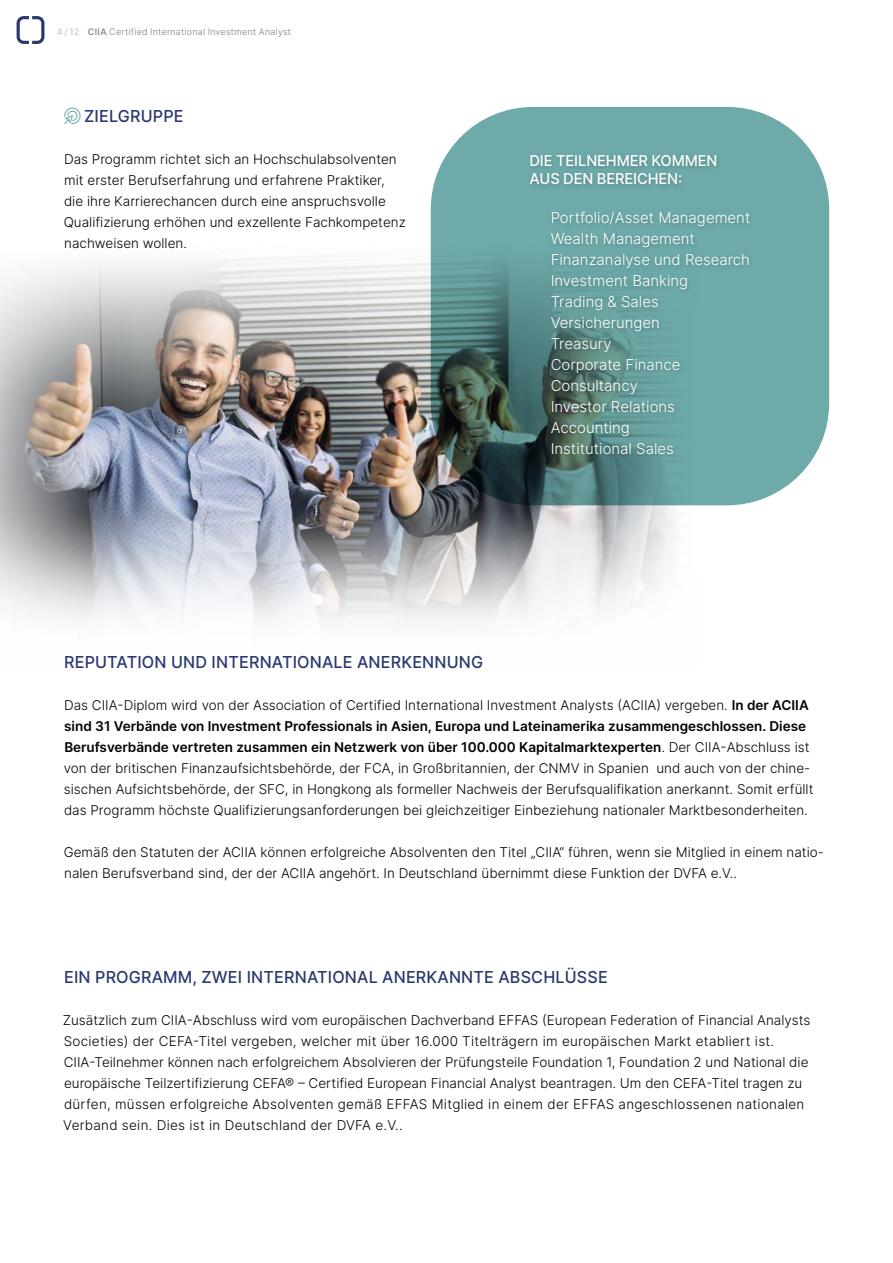
<style>
.page{position:relative;width:893px;height:1263px;background:#fff}
.page>*{position:absolute;margin:0;border:0;box-sizing:border-box;transform-origin:0 0}
.Text_title{font:500 16.5px "Inter";letter-spacing:.01em;color:#2b376f}
.t1{font:300 15px "Inter";color:#fff}
.Headline_Medium_Schwarz_10pt{font:500 15px/18px "Inter";letter-spacing:-.01em;color:#fff}
.Fließtext{font:300 13.5px/21px "Inter";color:#000}
.t2{font:300 9px "Inter";letter-spacing:.025em;color:#837688}
.s1{font-weight:500;color:#cbcbcb}
.s2{font-weight:500}
.s3{font-weight:600}
</style>
<div class="page">
<img style="left:0;top:245px;width:698px;height:376px">
<svg style="left:17px;top:16px;width:27px;height:28px"></svg>
<svg style="left:431px;top:107px;width:398px;height:398px;background:#5f9391"></svg>
<div style="left:526px;top:152px;width:228px;height:308px;background:#000;opacity:.22"></div>
<p class="t2" style="left:57px;top:25px;width:236px"><span class="s1">4 / 12</span> <span class="s2">CIIA</span> Certified International Investment Analyst</p>
<p class="Text_title" style="left:84px;top:104px;width:101px">ZIELGRUPPE</p>
<p class="Fließtext" style="left:64px;top:149px;width:344px">Das Programm richtet sich an Hochschulabsolventen mit erster Berufserfahrung und erfahrene Praktiker, die ihre Karrierechancen durch eine anspruchsvolle Qualifizierung erhöhen und exzellente Fachkompetenz nachweisen wollen.</p>
<p class="Headline_Medium_Schwarz_10pt" style="left:529px;top:152px;width:190px">DIE TEILNEHMER KOMMEN<br>AUS DEN BEREICHEN:</p>
<p class="t1" style="left:551px;top:207px;width:201px">Portfolio/Asset Management</p>
<p class="t1" style="left:551px;top:228px;width:146px">Wealth Management</p>
<p class="t1" style="left:551px;top:249px;width:201px">Finanzanalyse und Research</p>
<p class="t1" style="left:551px;top:270px;width:139px">Investment Banking</p>
<p class="t1" style="left:551px;top:291px;width:110px">Trading &amp; Sales</p>
<p class="t1" style="left:551px;top:312px;width:111px">Versicherungen</p>
<p class="t1" style="left:551px;top:333px;width:62px">Treasury</p>
<p class="t1" style="left:551px;top:354px;width:131px">Corporate Finance</p>
<p class="t1" style="left:551px;top:375px;width:89px">Consultancy</p>
<p class="t1" style="left:551px;top:396px;width:126px">Investor Relations</p>
<p class="t1" style="left:551px;top:417px;width:81px">Accounting</p>
<p class="t1" style="left:551px;top:438px;width:125px">Institutional Sales</p>
<p class="Text_title" style="left:64px;top:650px;width:421px">REPUTATION UND INTERNATIONALE ANERKENNUNG</p>
<p class="Fließtext" style="left:64px;top:695px;width:751px">Das CIIA-Diplom wird von der Association of Certified International Investment Analysts (ACIIA) vergeben. <span class="s3">In der ACIIA sind 31 Verbände von Investment Professionals in Asien, Europa und Lateinamerika zusammengeschlossen. Diese Berufsverbände vertreten zusammen ein Netzwerk von über 100.000 Kapitalmarktexperten</span>. Der CIIA-Abschluss ist von der britischen Finanzaufsichtsbehörde, der FCA, in Großbritannien, der CNMV in Spanien und auch von der chine&shy;sischen Aufsichtsbehörde, der SFC, in Hongkong als formeller Nachweis der Berufsqualifikation anerkannt. Somit erfüllt das Programm höchste Qualifizierungsanforderungen bei gleichzeitiger Einbeziehung nationaler Marktbesonderheiten.</p>
<p class="Fließtext" style="left:64px;top:842px;width:762px">Gemäß den Statuten der ACIIA können erfolgreiche Absolventen den Titel „CIIA“ führen, wenn sie Mitglied in einem natio&shy;nalen Berufsverband sind, der der ACIIA angehört. In Deutschland übernimmt diese Funktion der DVFA e.V..</p>
<p class="Text_title" style="left:64px;top:965px;width:545px">EIN PROGRAMM, ZWEI INTERNATIONAL ANERKANNTE ABSCHLÜSSE</p>
<p class="Fließtext" style="left:63px;top:1010px;width:749px">Zusätzlich zum CIIA-Abschluss wird vom europäischen Dachverband EFFAS (European Federation of Financial Analysts Societies) der CEFA-Titel vergeben, welcher mit über 16.000 Titelträgern im europäischen Markt etabliert ist.<br>CIIA-Teilnehmer können nach erfolgreichem Absolvieren der Prüfungsteile Foundation 1, Foundation 2 und National die europäische Teilzertifizierung CEFA® – Certified European Financial Analyst beantragen. Um den CEFA-Titel tragen zu dürfen, müssen erfolgreiche Absolventen gemäß EFFAS Mitglied in einem der EFFAS angeschlossenen nationalen Verband sein. Dies ist in Deutschland der DVFA e.V..</p>
</div>
